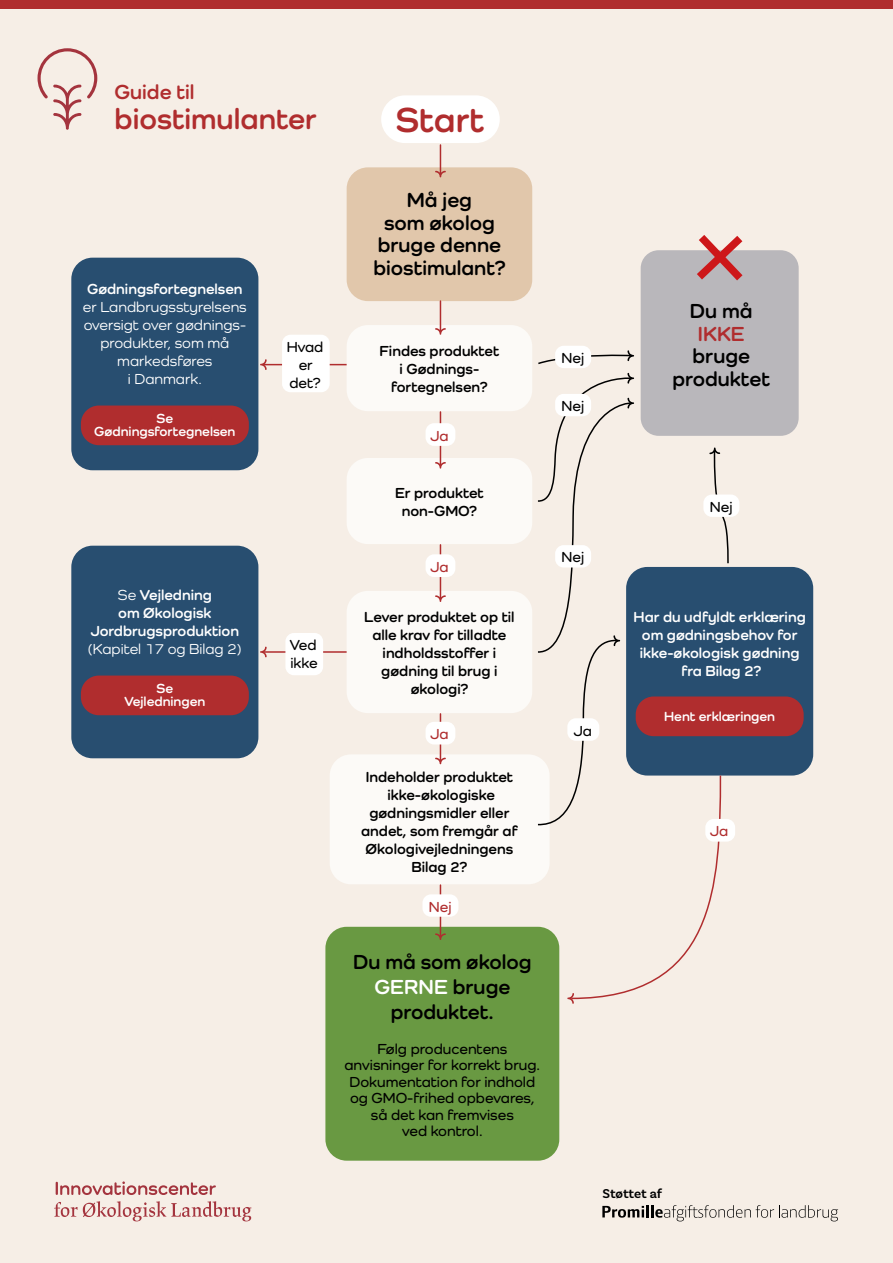
<style>
.page{position:relative;width:893px;height:1263px;background:#f6eee6}
.page>*{position:absolute;margin:0;border:0;box-sizing:border-box;transform-origin:0 0}
.t1{font:700 36px "Como";color:#b02d2e}
.t2{font:700 30px "Como";color:#b02d2e}
.t3{font:700 21px/22.5px "Como";color:#000;text-align:center}
.t4{font:700 21px "Como";color:#b02d2e}
.t5{font:700 15px/18px "Como";color:#000;text-align:center}
.t6{font:600 15px/16.5px "Como";color:#000;text-align:center}
.t7{font:700 15px/18px "Como";color:#fff;text-align:center}
.t8{font:500 15px/18px "Como";color:#fff;text-align:center}
.t9{font:600 15px "Como";color:#b02d2e}
.t10{font:700 13.65px/13.6px "Como";color:#fff;text-align:center}
.t11{font:600 13.5px "Basic Sans";letter-spacing:-.005em;color:#000}
.s1{font-weight:500}
.s2{color:#fff}
</style>
<div class="page">
<div style="left:641px;top:250px;width:158px;height:186px;background:#b9b7bb;border-radius:18px"></div>
<svg style="left:689px;top:235px;width:61px;height:46px"></svg>
<div style="left:325px;top:927px;width:234px;height:234px;background:#699942;border-radius:21px"></div>
<div style="left:626px;top:567px;width:187px;height:208px;background:#284e70;border-radius:21px"></div>
<hr style="left:263px;top:651px;width:92px;height:2px;background:#b02d2e">
<svg style="left:260px;top:647px;width:7px;height:10px"></svg>
<hr style="left:263px;top:364px;width:92px;height:1px;background:#b02d2e">
<svg style="left:260px;top:359px;width:7px;height:11px"></svg>
<div style="left:381px;top:95px;width:119px;height:48px;background:#fff;border-radius:24px"></div>
<div style="left:347px;top:167px;width:185px;height:134px;background:#e1c7ab;border-radius:21px"></div>
<div style="left:347px;top:325px;width:185px;height:86px;background:#fcfaf7;border-radius:21px"></div>
<div style="left:347px;top:458px;width:185px;height:86px;background:#fcfaf7;border-radius:21px"></div>
<div style="left:347px;top:591px;width:185px;height:122px;background:#fcfaf7;border-radius:21px"></div>
<div style="left:330px;top:754px;width:220px;height:130px;background:#fcfaf7;border-radius:21px"></div>
<hr style="left:440px;top:301px;width:1px;height:30px;background:#b02d2e">
<svg style="left:435px;top:328px;width:11px;height:7px"></svg>
<svg style="left:435px;top:145px;width:11px;height:32px"></svg>
<hr style="left:440px;top:714px;width:1px;height:47px;background:#b02d2e">
<svg style="left:435px;top:758px;width:11px;height:6px"></svg>
<hr style="left:440px;top:885px;width:1px;height:52px;background:#b02d2e">
<svg style="left:435px;top:933px;width:11px;height:7px"></svg>
<hr style="left:440px;top:545px;width:1px;height:54px;background:#b02d2e">
<svg style="left:435px;top:595px;width:11px;height:7px"></svg>
<hr style="left:440px;top:412px;width:1px;height:53px;background:#b02d2e">
<svg style="left:435px;top:462px;width:11px;height:7px"></svg>
<div style="left:422px;top:894px;width:36px;height:23px;background:#fff;border-radius:9px"></div>
<div style="left:285px;top:633px;width:38px;height:42px;background:#fff;border-radius:9px"></div>
<div style="left:282px;top:335px;width:48px;height:57px;background:#fff;border-radius:9px"></div>
<div style="left:71px;top:258px;width:187px;height:212px;background:#284e70;border-radius:21px"></div>
<div style="left:81px;top:405px;width:168px;height:40px;background:#b02d2e;border-radius:18px"></div>
<div style="left:71px;top:546px;width:187px;height:212px;background:#284e70;border-radius:21px"></div>
<div style="left:81px;top:675px;width:168px;height:40px;background:#b02d2e;border-radius:18px"></div>
<div style="left:636px;top:696px;width:168px;height:40px;background:#b02d2e;border-radius:18px"></div>
<svg style="left:538px;top:350px;width:96px;height:15px"></svg>
<div style="left:555px;top:346px;width:36px;height:22px;background:#fff;border-radius:9px"></div>
<svg style="left:536px;top:371px;width:193px;height:633px"></svg>
<div style="left:703px;top:494px;width:36px;height:23px;background:#fff;border-radius:9px"></div>
<div style="left:705px;top:819px;width:30px;height:23px;background:#fff;border-radius:9px"></div>
<div style="left:426px;top:722px;width:29px;height:22px;background:#fff;border-radius:9px"></div>
<div style="left:426px;top:554px;width:29px;height:23px;background:#fff;border-radius:9px"></div>
<div style="left:426px;top:423px;width:29px;height:23px;background:#fff;border-radius:9px"></div>
<div style="left:0;top:0;width:893px;height:9px;background:#b02d2e"></div>
<svg style="left:56px;top:1181px;width:160px;height:14px"></svg>
<svg style="left:54px;top:1201px;width:197px;height:20px"></svg>
<svg style="left:38px;top:48px;width:59px;height:82px"></svg>
<svg style="left:602px;top:1205px;width:236px;height:16px"></svg>
<h3 class="t4" style="left:114px;top:79px;width:82px">Guide til</h3>
<h2 class="t2" style="left:114px;top:100px;width:204px">biostimulanter</h2>
<h1 class="t1" style="left:396px;top:98px;width:90px">Start</h1>
<p class="t7" style="left:87px;top:280px;width:157px">Gødningsfortegnelsen</p>
<p class="t8" style="left:83px;top:298px;width:165px">er Landbrugsstyrelsens oversigt over gødnings&shy;produkter, som må markedsføres<br>i Danmark.</p>
<p class="t10" style="left:94px;top:411px;width:143px">Se<br>Gødningsfortegnelsen</p>
<p class="t7" style="left:91px;top:586px;width:150px"><span class="s1">Se</span> Vejledning<br>om Økologisk<br>Jordbrugsproduktion</p>
<p class="t8" style="left:88px;top:640px;width:156px">(Kapitel 17 og Bilag 2)</p>
<p class="t10" style="left:124px;top:681px;width:83px">Se<br>Vejledningen</p>
<h3 class="t3" style="left:373px;top:188px;width:134px">Må jeg<br>som økolog bruge denne biostimulant?</h3>
<p class="t6" style="left:287px;top:338px;width:38px;line-height:18px">Hvad er det?</p>
<p class="t6" style="left:290px;top:636px;width:29px;line-height:18px;text-align:left">Ved ikke</p>
<p class="t5" style="left:380px;top:341px;width:121px">Findes produktet i Gødnings&shy;fortegnelsen?</p>
<p class="t9" style="left:430px;top:426px;width:20px">Ja</p>
<p class="t5" style="left:395px;top:483px;width:90px">Er produktet non-GMO?</p>
<p class="t9" style="left:430px;top:557px;width:20px">Ja</p>
<p class="t5" style="left:364px;top:607px;width:152px">Lever produktet op til alle krav for tilladte indholdsstoffer i gødning til brug i økologi?</p>
<p class="t9" style="left:430px;top:725px;width:20px">Ja</p>
<p class="t5" style="left:361px;top:767px;width:158px">Indeholder produktet ikke-økologiske gødningsmidler eller andet, som fremgår af<br>Økologivejledningens<br>Bilag 2?</p>
<p class="t9" style="left:429px;top:897px;width:24px">Nej</p>
<h3 class="t3" style="left:353px;top:948px;width:180px;line-height:25.2px">Du må som økolog<br><span class="s2">GERNE</span> bruge produktet.</h3>
<p class="t6" style="left:344px;top:1040px;width:197px">Følg producentens anvisninger for korrekt brug.<br>Dokumentation for indhold og GMO-frihed opbevares, så det kan fremvises<br>ved kontrol.</p>
<p class="t6" style="left:562px;top:349px;width:24px">Nej</p>
<p class="t6" style="left:562px;top:398px;width:24px">Nej</p>
<p class="t6" style="left:562px;top:549px;width:24px">Nej</p>
<p class="t6" style="left:574px;top:722px;width:20px">Ja</p>
<h3 class="t3" style="left:690px;top:299px;width:64px">Du må</h3>
<h3 class="t4" style="left:698px;top:321px;width:48px">IKKE</h3>
<h3 class="t3" style="left:672px;top:344px;width:99px">bruge produktet</h3>
<p class="t6" style="left:710px;top:498px;width:24px">Nej</p>
<p class="t7" style="left:634px;top:607px;width:174px">Har du udfyldt erklæring om gødningsbehov for ikke-økologisk gødning fra Bilag 2?</p>
<p class="t10" style="left:664px;top:709px;width:113px">Hent erklæringen</p>
<p class="t9" style="left:710px;top:822px;width:20px">Ja</p>
<p class="t11" style="left:602px;top:1185px;width:61px">Støttet af</p>
</div>
